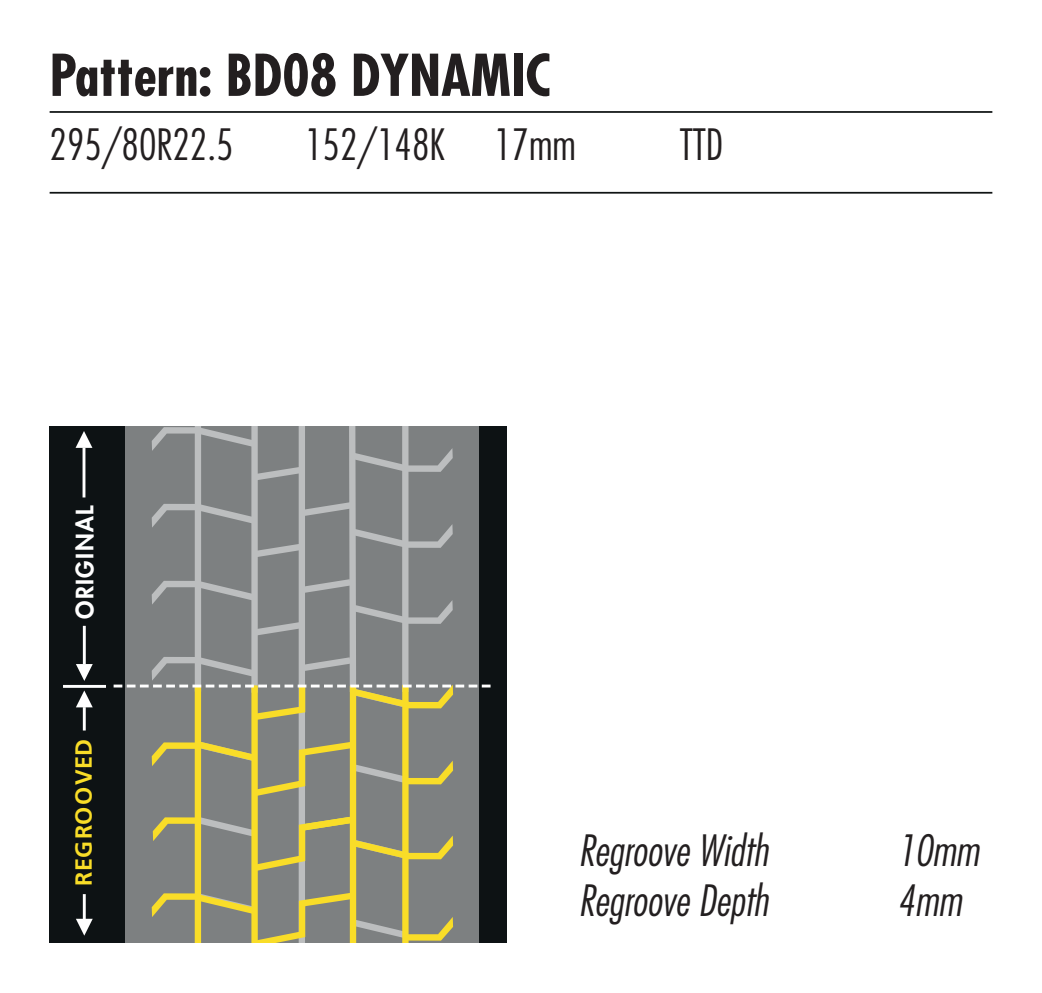
<style>
.page{position:relative;width:1042px;height:993px;background:#fff}
.page>*{position:absolute;margin:0;border:0;box-sizing:border-box;transform-origin:0 0}
.t1{font:700 condensed 56px "Futura LT Pro";color:#231f20}
.t2{font:italic 300 condensed 42px "Futura LT Pro";color:#231f20}
.t3{font:300 condensed 42px "Futura LT Pro";color:#231f20}
.t4{font:700 23.45px "Frutiger LT Pro";color:#f9dd28}
.t5{font:800 23.45px "Futura LT Pro";letter-spacing:.065em;color:#fff}
</style>
<div class="page">
<div style="left:50px;top:426px;width:457px;height:516px;background:#0d1214"></div>
<svg style="left:76px;top:431px;width:16px;height:16px"></svg>
<svg style="left:76px;top:663px;width:17px;height:17px"></svg>
<svg style="left:76px;top:918px;width:17px;height:17px"></svg>
<hr style="left:83px;top:447px;width:2px;height:50px;background:#fff">
<hr style="left:83px;top:625px;width:3px;height:39px;background:#fff">
<hr style="left:83px;top:893px;width:3px;height:25px;background:#fff">
<hr style="left:83px;top:707px;width:3px;height:23px;background:#fff">
<svg style="left:76px;top:690px;width:17px;height:17px"></svg>
<hr style="left:63px;top:684px;width:43px;height:3px;background:#fff">
<div style="left:195px;top:426px;width:6px;height:265px;background:#bcbebf"></div>
<div style="left:402px;top:426px;width:6px;height:265px;background:#bcbebf"></div>
<div style="left:349px;top:426px;width:7px;height:265px;background:#bcbebf"></div>
<svg style="left:113px;top:427px;width:377px;height:515px;background:#848579"></svg>
<hr style="left:50px;top:111px;width:942px;height:2px;background:#101414">
<hr style="left:50px;top:192px;width:942px;height:1px;background:#101414">
<h1 class="t1" style="left:50px;top:38px;width:502px">Pattern: BD08 DYNAMIC</h1>
<p class="t3" style="left:50px;top:118px;width:186px">295/80R22.5</p>
<p class="t3" style="left:305px;top:118px;width:272px">152/148K 17mm</p>
<p class="t3" style="left:680px;top:118px;width:45px">TTD</p>
<p class="t5" style="left:67px;top:619px;width:115px;rotate:-90deg">ORIGINAL</p>
<p class="t4" style="left:70px;top:885px;width:148px;rotate:-90deg">R GE R O O V DE</p>
<p class="t2" style="left:579px;top:823px;width:191px">Regroove Width</p>
<p class="t2" style="left:897px;top:823px;width:83px">10mm</p>
<p class="t2" style="left:579px;top:873px;width:191px">Regroove Depth</p>
<p class="t2" style="left:897px;top:873px;width:66px">4mm</p>
</div>
